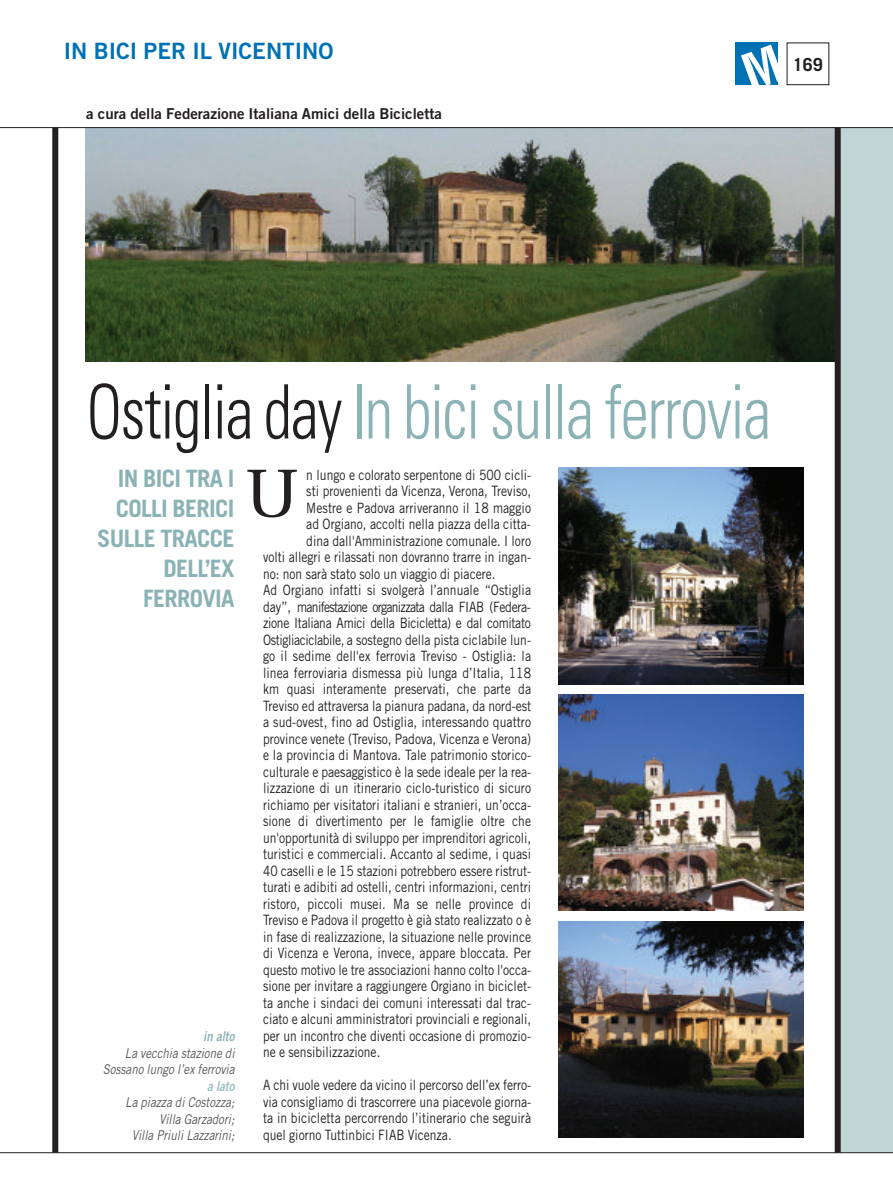
<style>
.page{position:relative;width:893px;height:1191px;background:#fff}
.page>*{position:absolute;margin:0;border:0;box-sizing:border-box;transform-origin:0 0}
.t1{font:300 condensed 75px "Univers";letter-spacing:-.02em;color:#8bb3b6;scale:.85 1}
.t2{font:67.5px "Utopia";color:#231f20}
.t3{font:700 24px/30px "Trade Gothic";letter-spacing:-.03em;color:#8bb3b6;text-align:right}
.t4{font:22.5px "Trade Gothic Bold Two";color:#0072b4}
.t5{font:700 18px "Trade Gothic";color:#231f20}
.t6{font:15px "Trade Gothic Bold Two";color:#231f20}
.t7{font:14.25px/16.5px "Trade Gothic";color:#231f20;text-align:justify;scale:.85 1}
.t8{font:14.25px "Trade Gothic";letter-spacing:-.055em;color:#231f20;scale:.85 1}
.t9{font:14.25px "Trade Gothic";letter-spacing:-.025em;color:#231f20;scale:.85 1}
.t10{font:italic 13.5px/16.5px "Trade Gothic";color:#57585a;text-align:right;scale:.85 1}
.t11{font:italic 13.5px "Trade Gothic Bold Two";color:#8bb3b6;scale:.85 1}
.t12{font:italic 13.5px "Trade Gothic Bold Two";color:#9ebfc3;scale:.85 1}
.s1{color:#231f20}
</style>
<div class="page">
<div style="left:736px;top:43px;width:42px;height:42px;background:#0072b4"></div>
<img style="left:85px;top:128px;width:750px;height:233px">
<img style="left:558px;top:468px;width:246px;height:216px">
<img style="left:558px;top:694px;width:246px;height:217px">
<img style="left:558px;top:921px;width:246px;height:216px">
<div style="left:838px;top:128px;width:55px;height:1024px;background:#c1d4d6"></div>
<hr style="left:0;top:127px;width:893px;height:1px;background:#231f20">
<hr style="left:0;top:1152px;width:893px;height:1px;background:#231f20">
<div style="left:52px;top:128px;width:6px;height:1024px;background:#231f20"></div>
<div style="left:835px;top:128px;width:6px;height:1024px;background:#231f20"></div>
<h3 class="t4" style="left:64px;top:43px;width:271px">IN BICI PER IL VICENTINO</h3>
<p class="t6" style="left:86px;top:108px;width:357px">a cura della Federazione Italiana Amici della Bicicletta</p>
<p class="t5" style="left:793px;top:58px;width:32px">169</p>
<h1 class="t1" style="left:87px;top:384px;width:807px"><span class="s1">Ostiglia day</span> In bici sulla ferrovia</h1>
<h2 class="t2" style="left:245px;top:466px;width:55px">U</h2>
<h3 class="t3" style="left:97px;top:465px;width:139px">IN BICI TRA I<br>COLLI BERICI<br>SULLE TRACCE<br>DELL’EX<br>FERROVIA</h3>
<p class="t7" style="left:306px;top:467px;width:266px">n lungo e colorato serpentone di 500 cicli-</p>
<p class="t7" style="left:306px;top:484px;width:266px">sti provenienti da Vicenza, Verona, Treviso,</p>
<p class="t7" style="left:306px;top:500px;width:266px">Mestre e Padova arriveranno il 18 maggio</p>
<p class="t7" style="left:306px;top:517px;width:266px">ad Orgiano, accolti nella piazza della citta-</p>
<p class="t7" style="left:306px;top:533px;width:266px">dina dall'Amministrazione comunale. I loro</p>
<p class="t7" style="left:263px;top:550px;width:317px">volti allegri e rilassati non dovranno trarre in ingan-</p>
<p class="t7" style="left:263px;top:566px;width:275px">no: non sarà stato solo un viaggio di piacere.</p>
<p class="t7" style="left:263px;top:583px;width:317px">Ad Orgiano infatti si svolgerà l’annuale “Ostiglia</p>
<p class="t8" style="left:263px;top:601px;width:317px">day”, manifestazione organizzata dalla FIAB (Federa-</p>
<p class="t9" style="left:263px;top:618px;width:317px">zione Italiana Amici della Bicicletta) e dal comitato</p>
<p class="t7" style="left:263px;top:632px;width:317px">Ostigliaciclabile, a sostegno della pista ciclabile lun-</p>
<p class="t7" style="left:263px;top:649px;width:317px">go il sedime dell'ex ferrovia Treviso - Ostiglia: la</p>
<p class="t7" style="left:263px;top:665px;width:317px">linea ferroviaria dismessa più lunga d’Italia, 118</p>
<p class="t7" style="left:263px;top:682px;width:317px">km quasi interamente preservati, che parte da</p>
<p class="t7" style="left:263px;top:698px;width:317px">Treviso ed attraversa la pianura padana, da nord-est</p>
<p class="t7" style="left:263px;top:715px;width:317px">a sud-ovest, fino ad Ostiglia, interessando quattro</p>
<p class="t7" style="left:263px;top:731px;width:317px">province venete (Treviso, Padova, Vicenza e Verona)</p>
<p class="t7" style="left:263px;top:748px;width:317px">e la provincia di Mantova. Tale patrimonio storico-</p>
<p class="t7" style="left:263px;top:764px;width:317px">culturale e paesaggistico è la sede ideale per la rea-</p>
<p class="t7" style="left:263px;top:781px;width:317px">lizzazione di un itinerario ciclo-turistico di sicuro</p>
<p class="t7" style="left:263px;top:797px;width:317px">richiamo per visitatori italiani e stranieri, un’occa-</p>
<p class="t7" style="left:263px;top:814px;width:317px">sione di divertimento per le famiglie oltre che</p>
<p class="t7" style="left:263px;top:830px;width:317px">un'opportunità di sviluppo per imprenditori agricoli,</p>
<p class="t7" style="left:263px;top:847px;width:317px">turistici e commerciali. Accanto al sedime, i quasi</p>
<p class="t7" style="left:263px;top:863px;width:317px">40 caselli e le 15 stazioni potrebbero essere ristrut-</p>
<p class="t7" style="left:263px;top:880px;width:317px">turati e adibiti ad ostelli, centri informazioni, centri</p>
<p class="t7" style="left:263px;top:896px;width:317px">ristoro, piccoli musei. Ma se nelle province di</p>
<p class="t7" style="left:263px;top:913px;width:317px">Treviso e Padova il progetto è già stato realizzato o è</p>
<p class="t7" style="left:263px;top:929px;width:317px">in fase di realizzazione, la situazione nelle province</p>
<p class="t7" style="left:263px;top:946px;width:317px">di Vicenza e Verona, invece, appare bloccata. Per</p>
<p class="t7" style="left:263px;top:962px;width:317px">questo motivo le tre associazioni hanno colto l'occa-</p>
<p class="t7" style="left:263px;top:979px;width:317px">sione per invitare a raggiungere Orgiano in biciclet-</p>
<p class="t7" style="left:263px;top:995px;width:317px">ta anche i sindaci dei comuni interessati dal trac-</p>
<p class="t7" style="left:263px;top:1012px;width:317px">ciato e alcuni amministratori provinciali e regionali,</p>
<p class="t7" style="left:263px;top:1028px;width:317px">per un incontro che diventi occasione di promozio-</p>
<p class="t7" style="left:263px;top:1045px;width:140px">ne e sensibilizzazione.</p>
<p class="t7" style="left:263px;top:1078px;width:317px">A chi vuole vedere da vicino il percorso dell’ex ferro&shy;via consigliamo di trascorrere una piacevole giorna&shy;ta in bicicletta percorrendo l’itinerario che seguirà quel giorno Tuttinbici FIAB Vicenza.</p>
<p class="t11" style="left:203px;top:1031px;width:38px">in alto</p>
<p class="t10" style="left:103px;top:1045px;width:157px">La vecchia stazione di<br>Sossano lungo l’ex ferrovia</p>
<p class="t12" style="left:207px;top:1080px;width:34px">a lato</p>
<p class="t10" style="left:125px;top:1095px;width:130px">La piazza di Costozza;<br>Villa Garzadori;<br>Villa Priuli Lazzarini;</p>
</div>
